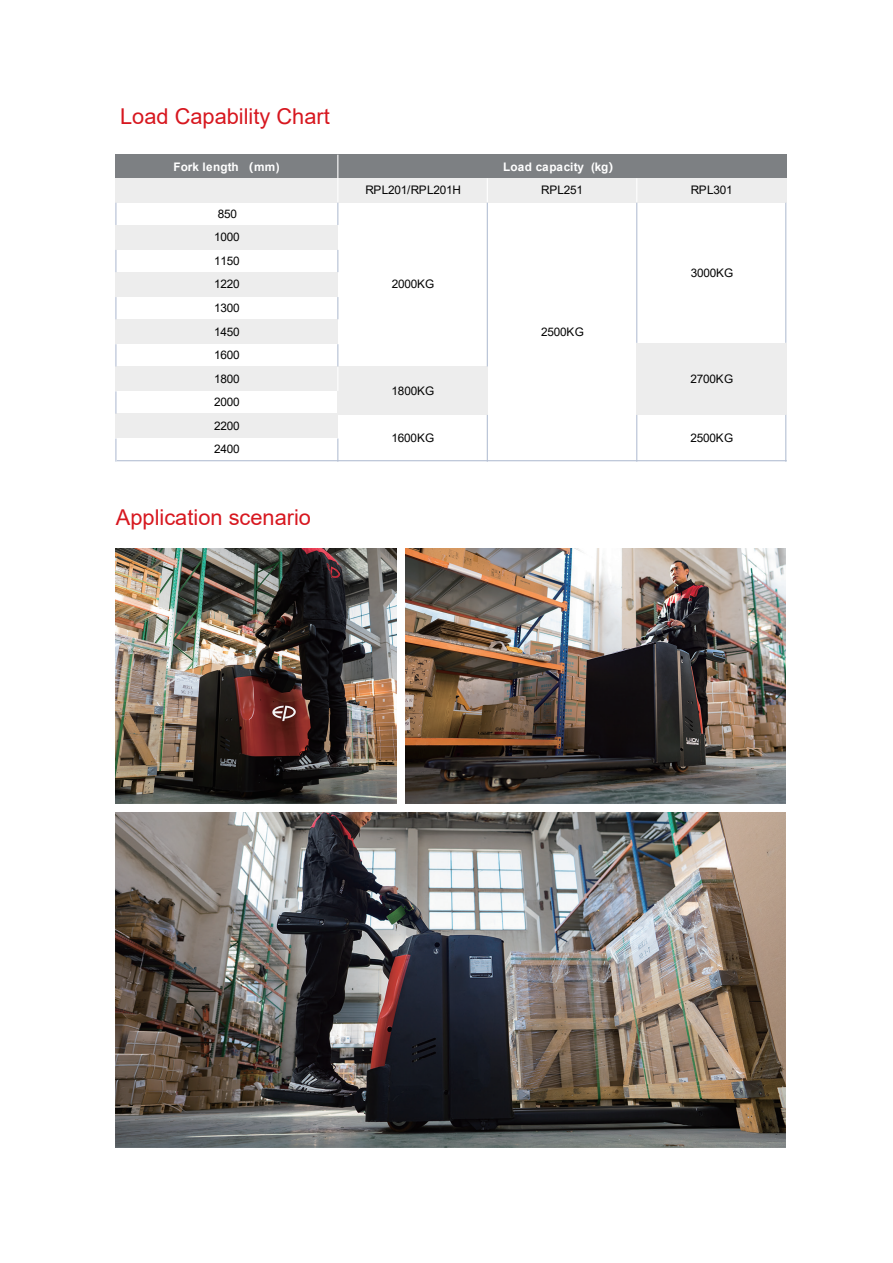
<style>
.page{position:relative;width:893px;height:1263px;background:#fff}
.page>*{position:absolute;margin:0;border:0;box-sizing:border-box;transform-origin:0 0}
.t1{font:21.75px "Arial";color:#d7171f}
.t2{font:11.85px/23.5px "Arial";letter-spacing:-.015em;color:#030303;text-align:justify}
.t3{font:700 11.85px "Arial";letter-spacing:.005em;color:#fff}
.s1{font-family:"Microsoft Ya Hei"}
</style>
<div class="page">
<div style="left:115px;top:154px;width:223px;height:25px;background:#7d8083"></div>
<div style="left:337px;top:154px;width:450px;height:25px;background:#7d8083"></div>
<div style="left:115px;top:178px;width:223px;height:24px;background:#ededed"></div>
<div style="left:337px;top:178px;width:151px;height:24px;background:#ededed"></div>
<div style="left:487px;top:178px;width:150px;height:24px;background:#ededed"></div>
<div style="left:636px;top:178px;width:151px;height:24px;background:#ededed"></div>
<div style="left:115px;top:225px;width:223px;height:24px;background:#ededed"></div>
<div style="left:115px;top:272px;width:223px;height:25px;background:#ededed"></div>
<div style="left:115px;top:319px;width:223px;height:25px;background:#ededed"></div>
<div style="left:636px;top:343px;width:151px;height:71px;background:#ededed"></div>
<div style="left:115px;top:366px;width:223px;height:25px;background:#ededed"></div>
<div style="left:337px;top:366px;width:151px;height:48px;background:#ededed"></div>
<div style="left:115px;top:414px;width:223px;height:24px;background:#ededed"></div>
<hr style="left:117px;top:460px;width:670px;height:1px;background:#b5c0d4">
<svg style="left:115px;top:203px;width:1px;height:22px"></svg>
<svg style="left:115px;top:250px;width:1px;height:22px"></svg>
<svg style="left:115px;top:297px;width:1px;height:22px"></svg>
<svg style="left:115px;top:344px;width:1px;height:22px"></svg>
<svg style="left:115px;top:391px;width:1px;height:23px"></svg>
<svg style="left:115px;top:438px;width:1px;height:24px"></svg>
<hr style="left:337px;top:155px;width:1px;height:47px;background:#fff">
<svg style="left:337px;top:203px;width:1px;height:22px"></svg>
<svg style="left:337px;top:250px;width:1px;height:22px"></svg>
<svg style="left:337px;top:297px;width:1px;height:22px"></svg>
<svg style="left:337px;top:344px;width:1px;height:47px"></svg>
<svg style="left:337px;top:438px;width:1px;height:24px"></svg>
<svg style="left:487px;top:178px;width:1px;height:24px"></svg>
<hr style="left:487px;top:203px;width:1px;height:163px;background:#b5c0d4">
<hr style="left:487px;top:415px;width:1px;height:47px;background:#b5c0d4">
<svg style="left:636px;top:179px;width:1px;height:23px"></svg>
<hr style="left:636px;top:203px;width:1px;height:140px;background:#b5c0d4">
<hr style="left:636px;top:415px;width:1px;height:47px;background:#b5c0d4">
<hr style="left:785px;top:203px;width:1px;height:140px;background:#b5c0d4">
<hr style="left:785px;top:415px;width:1px;height:47px;background:#b5c0d4">
<img style="left:115px;top:812px;width:671px;height:335px">
<img style="left:115px;top:549px;width:281px;height:255px">
<img style="left:406px;top:549px;width:380px;height:254px">
<h1 class="t1" style="left:120px;top:101px;width:211px">Load Capability Chart</h1>
<p class="t3" style="left:173px;top:158px;width:108px">Fork length <span class="s1">（</span>mm)</p>
<p class="t3" style="left:503px;top:158px;width:118px">Load capacity (kg<span class="s1">）</span></p>
<p class="t2" style="left:365px;top:178px;width:97px">RPL201/RPL201H</p>
<p class="t2" style="left:541px;top:178px;width:43px">RPL251</p>
<p class="t2" style="left:691px;top:178px;width:43px">RPL301</p>
<p class="t2" style="left:218px;top:202px;width:21px">850</p>
<p class="t2" style="left:214px;top:225px;width:27px">1000<br>1150<br>1220<br>1300<br>1450<br>1600<br>1800</p>
<p class="t2" style="left:214px;top:390px;width:27px">2000<br>2200</p>
<p class="t2" style="left:214px;top:437px;width:27px">2400</p>
<h1 class="t1" style="left:116px;top:503px;width:197px">Application scenario</h1>
<p class="t2" style="left:392px;top:272px;width:44px">2000KG</p>
<p class="t2" style="left:392px;top:378px;width:44px">1800KG</p>
<p class="t2" style="left:541px;top:320px;width:44px">2500KG</p>
<p class="t2" style="left:691px;top:261px;width:44px">3000KG</p>
<p class="t2" style="left:691px;top:367px;width:44px">2700KG</p>
<p class="t2" style="left:392px;top:426px;width:44px">1600KG</p>
<p class="t2" style="left:690px;top:426px;width:44px">2500KG</p>
</div>
